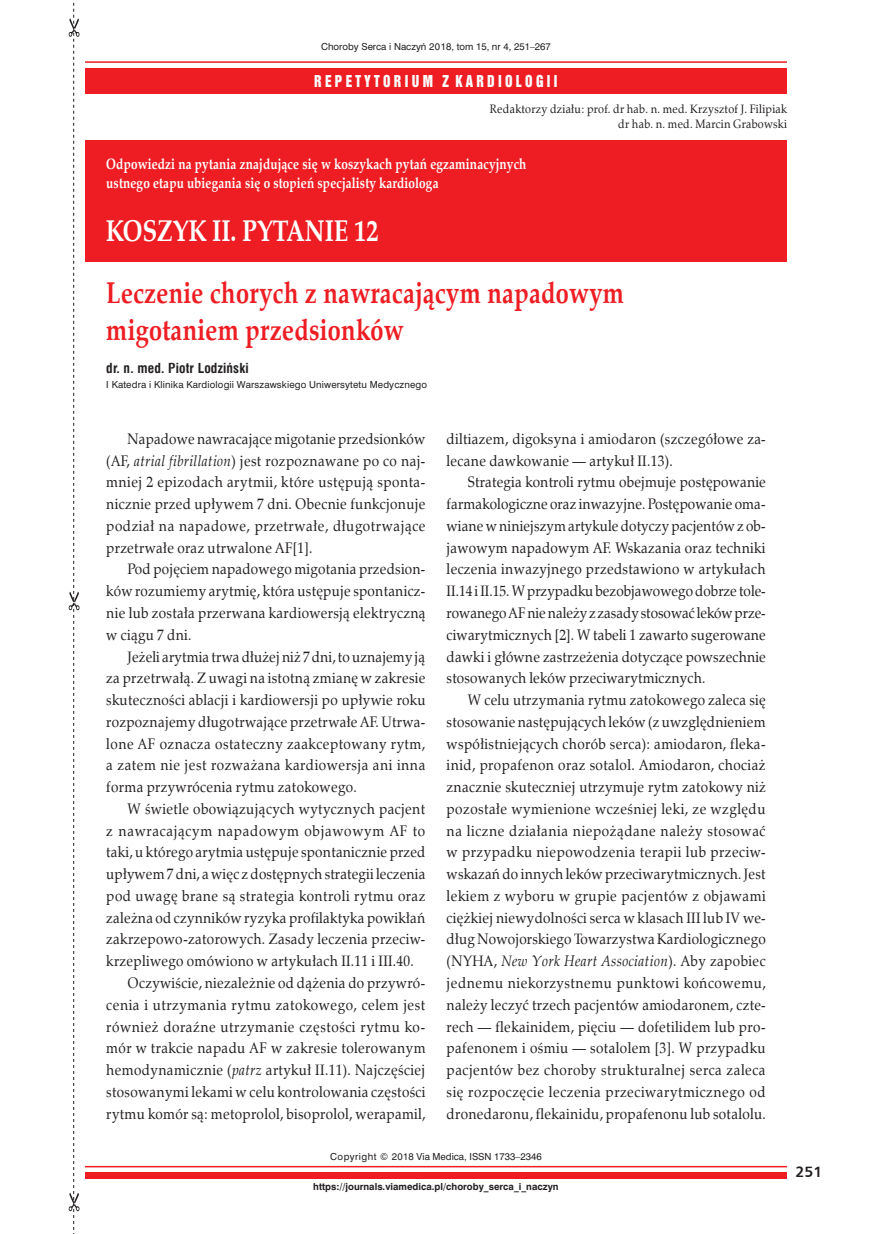
<style>
.page{position:relative;width:872px;height:1234px;background:#fff}
.page>*{position:absolute;margin:0;border:0;box-sizing:border-box;transform-origin:0 0}
._04_-_Tytul_art{font:700 30px/36.6px "Zapf Calligr EU";letter-spacing:.01em;color:#ee1d23;scale:.8 1}
._03_-_PYTANIE_i_KOSZ{font:700 30px "Zapf Calligr EU";color:#fff;scale:.8 1}
.TXT2_-_Tekst_-_nastę{font:15px/21.8px "Zapf Calligr EU";letter-spacing:.025em;color:#231f20;text-align:justify;scale:.9 1}
._02_-_Nad_Tytułem{font:700 15px/18.3px "Zapf Calligr EU";letter-spacing:.01em;color:#fff;scale:.8 1}
.t1{font:15px "Swis 921 EU";color:#fff;scale:.9 1}
.t2{font:700 15px "Humnst 777 EU";color:#231f20}
._01_-_Autorzy{font:700 13.5px "Swis 721 Cn EU";letter-spacing:.01em;color:#231f20}
.redaktorzy_działu{font:12px "Zapf Calligr EU";letter-spacing:.025em;color:#231f20;scale:.9 1}
._02_-_Kliniki{font:9px "Swis 721 PL";letter-spacing:.015em;color:#231f20}
.t3{font:700 9px "Swis 721 PL";color:#231f20}
.s1{font-style:italic}
</style>
<div class="page">
<div style="left:85px;top:1171px;width:702px;height:7px;background:#ee1d23"></div>
<hr style="left:85px;top:1165px;width:702px;height:2px;background:#ee1d23">
<div style="left:85px;top:68px;width:702px;height:26px;background:#ee1d23"></div>
<hr style="left:85px;top:61px;width:702px;height:2px;background:#ee1d23">
<svg style="left:69px;top:2px;width:10px;height:1228px"></svg>
<div style="left:85px;top:140px;width:702px;height:121px;background:#ee1d23"></div>
<p class="_02_-_Kliniki" style="left:321px;top:40px;width:231px">Choroby Serca i Naczyń 2018, tom 15, nr 4, 251–267</p>
<p class="t1" style="left:314px;top:71px;width:272px">R E P E T Y T O R I U M Z K A R D I O L O G I I</p>
<p class="redaktorzy_działu" style="left:490px;top:101px;width:332px">Redaktorzy działu: prof. dr hab. n. med. Krzysztof J. Filipiak</p>
<p class="redaktorzy_działu" style="left:618px;top:116px;width:189px">dr hab. n. med. Marcin Grabowski</p>
<p class="_02_-_Nad_Tytułem" style="left:106px;top:156px;width:527px">Odpowiedzi na pytania znajdujące się w koszykach pytań egzaminacyjnych ustnego etapu ubiegania się o stopień specjalisty kardiologa</p>
<p class="_03_-_PYTANIE_i_KOSZ" style="left:106px;top:212px;width:341px">KOSZYK II. PYTANIE 12</p>
<p class="_04_-_Tytul_art" style="left:106px;top:276px;width:648px">Leczenie chorych z nawracającym napadowym migotaniem przedsionków</p>
<p class="_01_-_Autorzy" style="left:106px;top:360px;width:144px">dr. n. med. Piotr Lodziński</p>
<p class="_02_-_Kliniki" style="left:106px;top:379px;width:322px">I Katedra i Klinika Kardiologii Warszawskiego Uniwersytetu Medycznego</p>
<p class="TXT2_-_Tekst_-_nastę" style="left:106px;top:428px;width:356px;text-indent:21px">Napadowe nawracające migotanie przedsionków (AF, <span class="s1">atrial fibrillation</span>) jest rozpoznawane po co naj&shy;mniej 2 epizodach arytmii, które ustępują sponta&shy;nicznie przed upływem 7 dni. Obecnie funkcjonuje podział na napadowe, przetrwałe, długotrwające przetrwałe oraz utrwalone AF[1].</p>
<p class="TXT2_-_Tekst_-_nastę" style="left:106px;top:558px;width:356px;text-indent:21px">Pod pojęciem napadowego migotania przedsion&shy;ków rozumiemy arytmię, która ustępuje spontanicz&shy;nie lub została przerwana kardiowersją elektryczną w ciągu 7 dni.</p>
<p class="TXT2_-_Tekst_-_nastę" style="left:106px;top:645px;width:356px;text-indent:21px">Jeżeli arytmia trwa dłużej niż 7 dni, to uznajemy ją za przetrwałą. Z uwagi na istotną zmianę w zakresie skuteczności ablacji i kardiowersji po upływie roku rozpoznajemy długotrwające przetrwałe AF. Utrwa&shy;lone AF oznacza ostateczny zaakceptowany rytm, a zatem nie jest rozważana kardiowersja ani inna forma przywrócenia rytmu zatokowego.</p>
<p class="TXT2_-_Tekst_-_nastę" style="left:106px;top:798px;width:356px;text-indent:21px">W świetle obowiązujących wytycznych pacjent z nawracającym napadowym objawowym AF to taki, u którego arytmia ustępuje spontanicznie przed upływem 7 dni, a więc z dostępnych strategii leczenia pod uwagę brane są strategia kontroli rytmu oraz zależna od czynników ryzyka profilaktyka powikłań zakrzepowo-zatorowych. Zasady leczenia przeciw&shy;krzepliwego omówiono w artykułach II.11 i III.40.</p>
<p class="TXT2_-_Tekst_-_nastę" style="left:106px;top:972px;width:356px;text-indent:21px">Oczywiście, niezależnie od dążenia do przywró&shy;cenia i utrzymania rytmu zatokowego, celem jest również doraźne utrzymanie częstości rytmu ko&shy;mór w trakcie napadu AF w zakresie tolerowanym hemodynamicznie (<span class="s1">patrz</span> artykuł II.11). Najczęściej stosowanymi lekami w celu kontrolowania częstości rytmu komór są: metoprolol, bisoprolol, werapamil,</p>
<p class="TXT2_-_Tekst_-_nastę" style="left:446px;top:428px;width:356px">diltiazem, digoksyna i amiodaron (szczegółowe za&shy;lecane dawkowanie — artykuł II.13).</p>
<p class="TXT2_-_Tekst_-_nastę" style="left:446px;top:471px;width:356px;text-indent:21px">Strategia kontroli rytmu obejmuje postępowanie farmakologiczne oraz inwazyjne. Postępowanie oma&shy;wiane w niniejszym artykule dotyczy pacjentów z ob&shy;jawowym napadowym AF. Wskazania oraz techniki leczenia inwazyjnego przedstawiono w artykułach II.14 i II.15. W przypadku bezobjawowego dobrze tole&shy;rowanego AF nie należy z zasady stosować leków prze&shy;ciwarytmicznych [2]. W tabeli 1 zawarto sugerowane dawki i główne zastrzeżenia dotyczące powszechnie stosowanych leków przeciwarytmicznych.</p>
<p class="TXT2_-_Tekst_-_nastę" style="left:446px;top:689px;width:356px;text-indent:21px">W celu utrzymania rytmu zatokowego zaleca się stosowanie następujących leków (z uwzględnieniem współistniejących chorób serca): amiodaron, fleka&shy;inid, propafenon oraz sotalol. Amiodaron, chociaż znacznie skuteczniej utrzymuje rytm zatokowy niż pozostałe wymienione wcześniej leki, ze względu na liczne działania niepożądane należy stosować w przypadku niepowodzenia terapii lub przeciw&shy;wskazań do innych leków przeciwarytmicznych. Jest lekiem z wyboru w grupie pacjentów z objawami ciężkiej niewydolności serca w klasach III lub IV we&shy;dług Nowojorskiego Towarzystwa Kardiologicznego (NYHA, <span class="s1">New York Heart Association</span>). Aby zapobiec jednemu niekorzystnemu punktowi końcowemu, należy leczyć trzech pacjentów amiodaronem, czte&shy;rech — flekainidem, pięciu — dofetilidem lub pro&shy;pafenonem i ośmiu — sotalolem [3]. W przypadku pacjentów bez choroby strukturalnej serca zaleca się rozpoczęcie leczenia przeciwarytmicznego od dronedaronu, flekainidu, propafenonu lub sotalolu.</p>
<p class="_02_-_Kliniki" style="left:330px;top:1150px;width:213px">Copyright © 2018 Via Medica, ISSN 1733–2346</p>
<p class="t3" style="left:313px;top:1180px;width:247px">https://journals.viamedica.pl/choroby_serca_i_naczyn</p>
<p class="t2" style="left:795px;top:1162px;width:29px">251</p>
</div>
